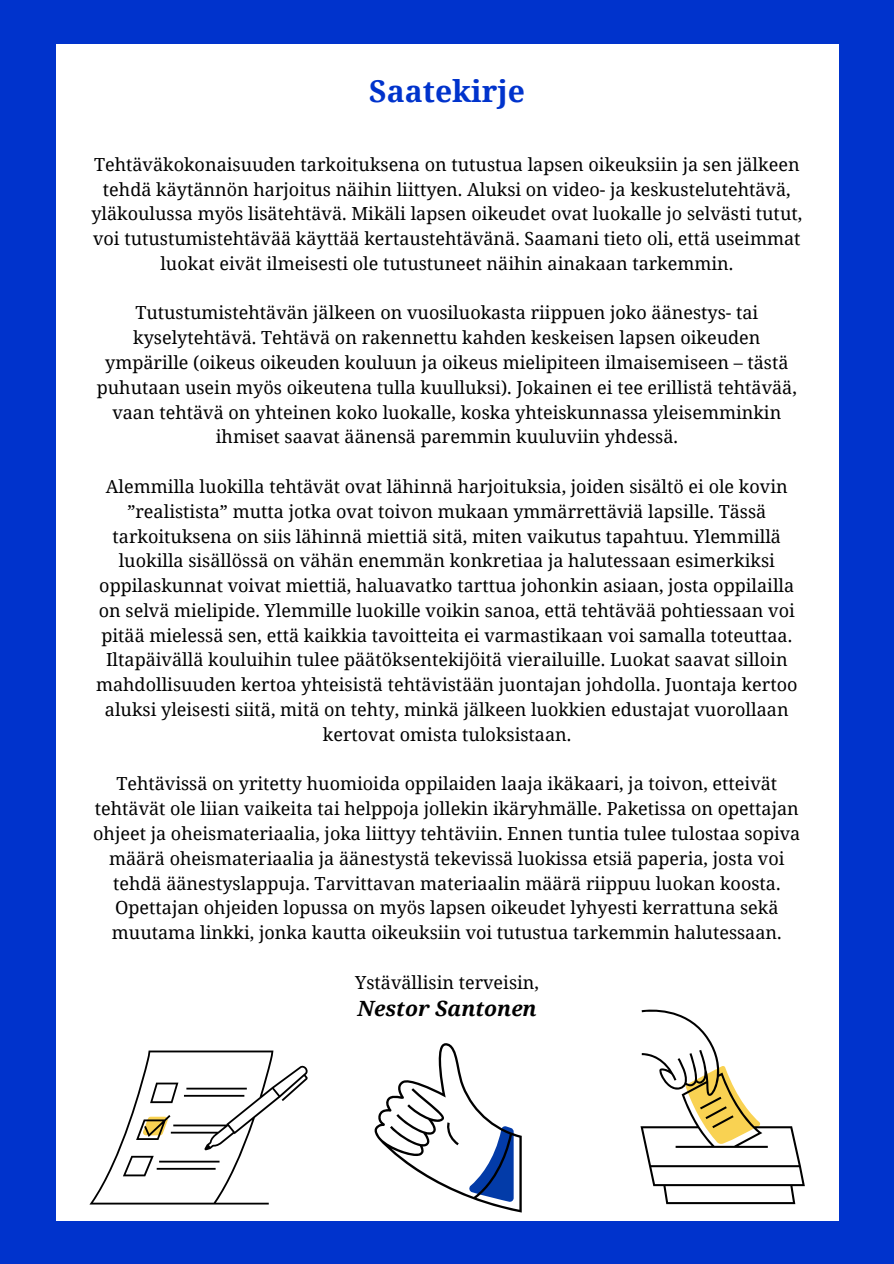
<style>
.page{position:relative;width:894px;height:1264px;background:#fff}
.page>*{position:absolute;margin:0;border:0;box-sizing:border-box;transform-origin:0 0}
.t1{font:700 30px "Noto Serif";color:#03c}
.t2{font:italic 700 21px "Noto Serif";color:#000}
.t3{font:18px/24.8px "Noto Serif";color:#000;text-align:center}
</style>
<div class="page">
<div style="left:0;top:0;width:893px;height:1263px;background:#03c"></div>
<div style="left:56px;top:44px;width:781px;height:1177px;background:#fff"></div>
<svg style="left:640px;top:1009px;width:164px;height:195px"></svg>
<svg style="left:90px;top:1050px;width:218px;height:154px"></svg>
<svg style="left:374px;top:1043px;width:147px;height:169px"></svg>
<h1 class="t1" style="left:369px;top:70px;width:157px">Saatekirje</h1>
<p class="t3" style="left:91px;top:151px;width:712px">Tehtäväkokonaisuuden tarkoituksena on tutustua lapsen oikeuksiin ja sen jälkeen tehdä käytännön harjoitus näihin liittyen. Aluksi on video- ja keskustelutehtävä, yläkoulussa myös lisätehtävä. Mikäli lapsen oikeudet ovat luokalle jo selvästi tutut, voi tutustumistehtävää käyttää kertaustehtävänä. Saamani tieto oli, että useimmat luokat eivät ilmeisesti ole tutustuneet näihin ainakaan tarkemmin.</p>
<p class="t3" style="left:97px;top:300px;width:701px">Tutustumistehtävän jälkeen on vuosiluokasta riippuen joko äänestys- tai kyselytehtävä. Tehtävä on rakennettu kahden keskeisen lapsen oikeuden ympärille (oikeus oikeuden kouluun ja oikeus mielipiteen ilmaisemiseen – tästä puhutaan usein myös oikeutena tulla kuulluksi). Jokainen ei tee erillistä tehtävää, vaan tehtävä on yhteinen koko luokalle, koska yhteiskunnassa yleisemminkin ihmiset saavat äänensä paremmin kuuluviin yhdessä.</p>
<p class="t3" style="left:96px;top:473px;width:702px">Alemmilla luokilla tehtävät ovat lähinnä harjoituksia, joiden sisältö ei ole kovin ”realistista” mutta jotka ovat toivon mukaan ymmärrettäviä lapsille. Tässä tarkoituksena on siis lähinnä miettiä sitä, miten vaikutus tapahtuu. Ylemmillä luokilla sisällössä on vähän enemmän konkretiaa ja halutessaan esimerkiksi oppilaskunnat voivat miettiä, haluavatko tarttua johonkin asiaan, josta oppilailla on selvä mielipide. Ylemmille luokille voikin sanoa, että tehtävää pohtiessaan voi pitää mielessä sen, että kaikkia tavoitteita ei varmastikaan voi samalla toteuttaa.<br>Iltapäivällä kouluihin tulee päätöksentekijöitä vierailuille. Luokat saavat silloin mahdollisuuden kertoa yhteisistä tehtävistään juontajan johdolla. Juontaja kertoo aluksi yleisesti siitä, mitä on tehty, minkä jälkeen luokkien edustajat vuorollaan kertovat omista tuloksistaan.</p>
<p class="t3" style="left:93px;top:771px;width:708px">Tehtävissä on yritetty huomioida oppilaiden laaja ikäkaari, ja toivon, etteivät tehtävät ole liian vaikeita tai helppoja jollekin ikäryhmälle. Paketissa on opettajan ohjeet ja oheismateriaalia, joka liittyy tehtäviin. Ennen tuntia tulee tulostaa sopiva määrä oheismateriaalia ja äänestystä tekevissä luokissa etsiä paperia, josta voi tehdä äänestyslappuja. Tarvittavan materiaalin määrä riippuu luokan koosta.<br>Opettajan ohjeiden lopussa on myös lapsen oikeudet lyhyesti kerrattuna sekä muutama linkki, jonka kautta oikeuksiin voi tutustua tarkemmin halutessaan.</p>
<p class="t3" style="left:355px;top:969px;width:185px">Ystävällisin terveisin,</p>
<p class="t2" style="left:357px;top:993px;width:180px">Nestor Santonen</p>
</div>
